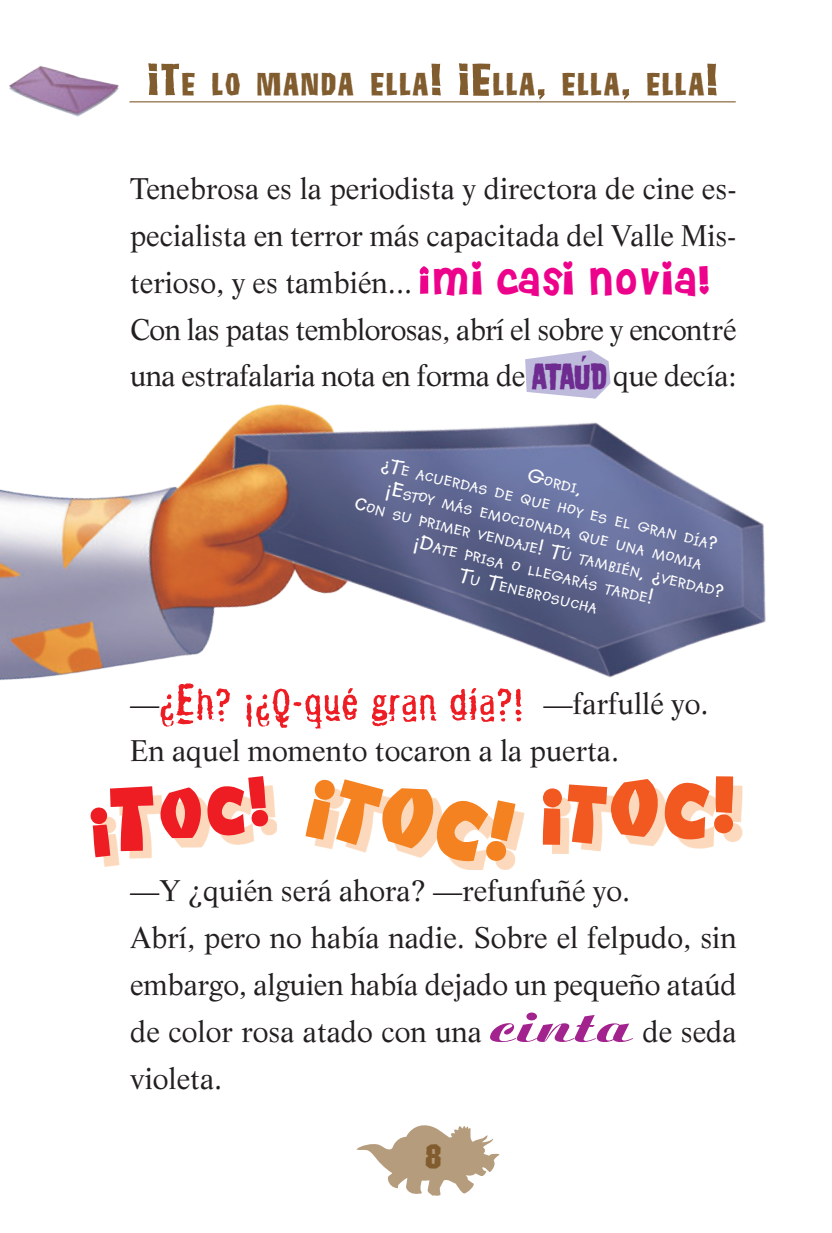
<style>
.page{position:relative;width:832px;height:1233px;background:#fff}
.page>*{position:absolute;margin:0;border:0;box-sizing:border-box;transform-origin:0 0}
.t1{font:100.35px "Action Packed";color:#f58220}
.t2{font:95.62px "Action Packed";color:#f15921}
.t3{font:83.48px "Action Packed";color:#ee1d23}
.t4{font:56.25px "Indecision Basic";letter-spacing:.035em;color:#ee1d23}
.t5{font:33.75px "Tiki Island";color:#815c2e;scale:1.15 1}
.t6{font:31.5px "Tiki Island";letter-spacing:.05em;color:#815c2e;scale:1.15 1}
.t7{font:29.25px/46.8px "Life";color:#231f20}
.t8{font:700 15.97px/22.5px "Kidprint MT Std";color:#fff;text-align:center}
.s1{font-size:45px}
.s2{font-family:"Cheri";font-size:38.25px;color:#ed028c}
.s3{font-family:"Monster Fonts Houseof Terror";font-size:36px;color:#6e2c91}
.s4{font-size:22.72px}
.s5{font-size:23.62px}
.s6{font-family:"Life";font-size:29.25px;color:#231f20}
.s7{font-size:67.5px}
.s8{font-size:105.75px}
.s9{font-family:"Aristocrat";font-size:47.25px;color:#a2238e}
</style>
<div class="page">
<img style="left:0;top:379px;width:766px;height:488px">
<svg style="left:525px;top:350px;width:85px;height:48px"></svg>
<svg style="left:419px;top:266px;width:9px;height:28px"></svg>
<svg style="left:356px;top:1125px;width:143px;height:70px"></svg>
<hr style="left:129px;top:101px;width:606px;height:1px;background:#815c2e">
<div style="left:99px;top:785px;width:178px;height:81px;background:#f58220;opacity:.3"></div>
<svg style="left:90px;top:807px;width:20px;height:50px"></svg>
<div style="left:314px;top:788px;width:210px;height:82px;background:#f58220;opacity:.3"></div>
<svg style="left:305px;top:779px;width:30px;height:60px"></svg>
<div style="left:551px;top:785px;width:190px;height:69px;background:#f58220;opacity:.3"></div>
<svg style="left:542px;top:788px;width:19px;height:56px"></svg>
<img style="left:9px;top:65px;width:110px;height:52px">
<p class="t6" style="left:148px;top:65px;width:496px"><span class="s1">¡T</span>E LO MANDA ELLA<span class="s1">! ¡E</span>LLA<span class="s1">,</span> ELLA<span class="s1">,</span> ELLA<span class="s1">!</span></p>
<p class="t7" style="left:130px;top:165px;width:607px">Tenebrosa es la periodista y directora de cine es&shy;pecialista en terror más capacitada del Valle Mis&shy;terioso, y es también... <span class="s2">MI CASI NOVIA!<br></span>Con las patas temblorosas, abrí el sobre y encontré una estrafalaria nota en forma de <span class="s3">ATAÚD</span> que decía:</p>
<p class="t8" style="left:371px;top:429px;width:380px;rotate:13deg"><span class="s4">G</span>ordi<span class="s4">,<br>¿T</span>e acuerdas de que hoy es el Gran día<span class="s4">? ¡e</span>sToy más emocionada que una momia<br><span class="s4">c</span>on su primer vendaje<span class="s4">! T</span>ú También<span class="s4">, ¿</span>verdad<span class="s4">? ¡d</span>aTe prisa o lleGarás Tarde<span class="s4">!<br>T</span>u <span class="s5">T</span>enebrosucha</p>
<h3 class="t4" style="left:130px;top:662px;width:580px"><span class="s6">—</span>¿<span class="s7">E</span>h? ¡¿Q-qué gran día?! <span class="s6">—farfullé yo.</span></h3>
<p class="t7" style="left:130px;top:726px;width:490px">En aquel momento tocaron a la puerta.</p>
<h3 class="t3" style="left:106px;top:785px;width:158px;rotate:-11deg"><span class="s8">T</span>OC!</h3>
<h1 class="t1" style="left:343px;top:758px;width:177px;rotate:7deg">TOC!</h1>
<h2 class="t2" style="left:564px;top:764px;width:169px;rotate:-4deg">TOC!</h2>
<p class="t7" style="left:130px;top:867px;width:608px">—Y ¿quién será ahora? —refunfuñé yo.<br>Abrí, pero no había nadie. Sobre el felpudo, sin embargo, alguien había dejado un pequeño ataúd de color rosa atado con una <span class="s9">cinta</span> de seda violeta.</p>
<p class="t5" style="left:425px;top:1135px;width:16px">8</p>
</div>
